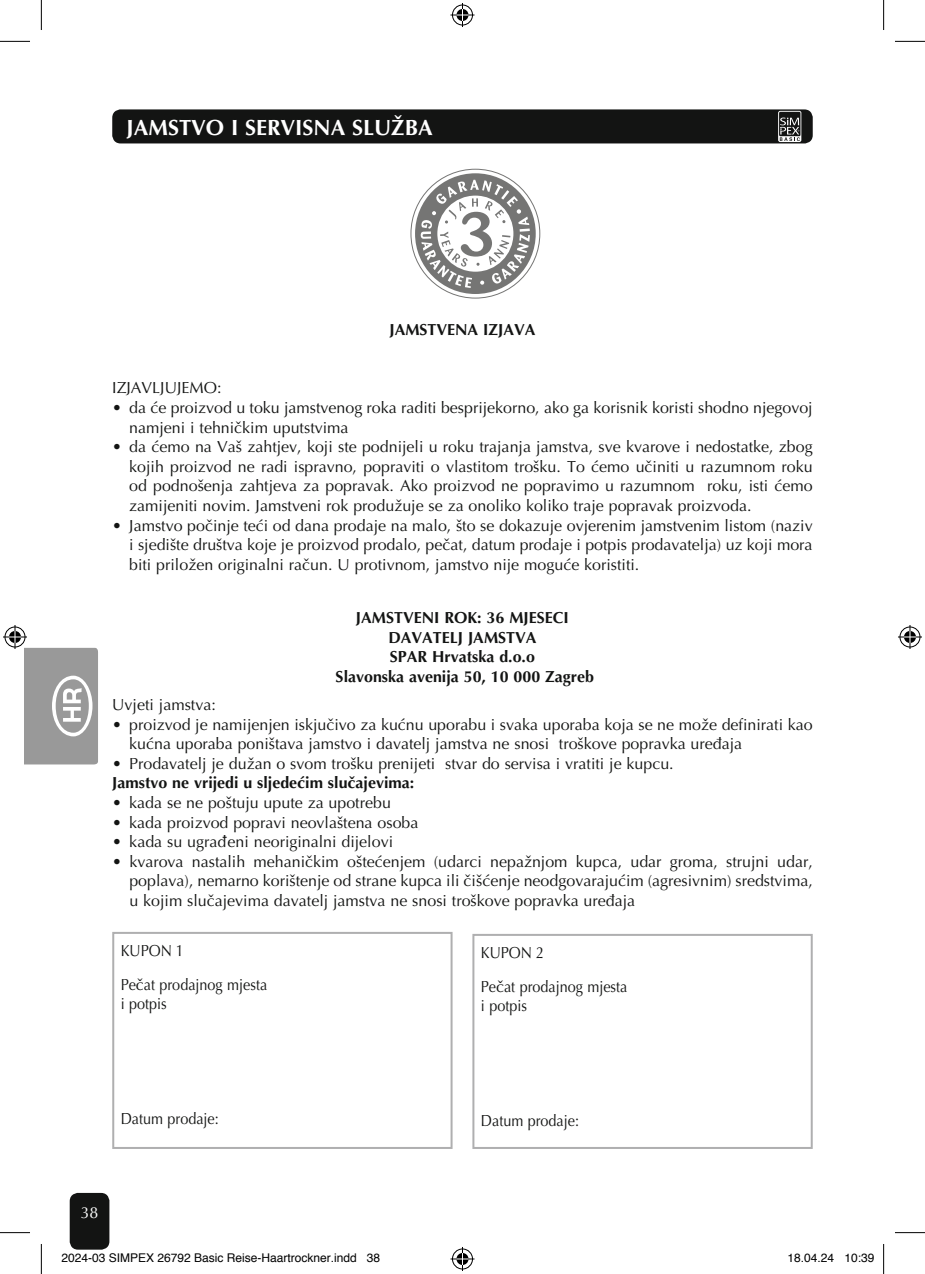
<style>
.page{position:relative;width:925px;height:1274px;background:#fff}
.page>*{position:absolute;margin:0;border:0;box-sizing:border-box;transform-origin:0 0}
.t1{font:700 22px "Optima CE";color:#fff}
.t2{font:16px/19.6px "Optima CE";color:#131413;text-align:justify}
.t3{font:700 16px "Optima CE";color:#131413}
.t4{font:16px/19.2px "Optima CE";color:#131413;scale:.9 1}
.t5{font:16px "Optima CE";color:#fff}
.t6{font:12px "Helvetica";color:#000}
</style>
<div class="page">
<div style="left:71px;top:1193px;width:37px;height:55px;background:#131413;border-radius:7px"></div>
<div style="left:70px;top:1192px;width:39px;height:57px;border:2px solid #131413;border-radius:7px"></div>
<div style="left:113px;top:110px;width:698px;height:32px;background:#131413;border-radius:7px"></div>
<div style="left:112px;top:109px;width:700px;height:34px;border:2px solid #131413;border-radius:7px"></div>
<svg style="left:778px;top:111px;width:23px;height:31px"></svg>
<div style="left:779px;top:112px;width:21px;height:24px;background:#131413"></div>
<svg style="left:779px;top:117px;width:20px;height:24px"></svg>
<svg style="left:411px;top:169px;width:129px;height:129px"></svg>
<div style="left:415px;top:173px;width:120px;height:121px;background:#757574;border-radius:50%"></div>
<svg style="left:420px;top:180px;width:110px;height:108px"></svg>
<div style="left:112px;top:931px;width:340px;height:217px;border:2px solid #afafb0"></div>
<div style="left:472px;top:933px;width:340px;height:215px;border:2px solid #afafb0"></div>
<hr style="left:0;top:41px;width:30px;height:1px;background:#000">
<hr style="left:895px;top:41px;width:30px;height:1px;background:#000">
<hr style="left:0;top:1232px;width:30px;height:1px;background:#000">
<hr style="left:895px;top:1232px;width:30px;height:1px;background:#000">
<hr style="left:41px;top:0;width:1px;height:30px;background:#000">
<hr style="left:41px;top:1243px;width:1px;height:30px;background:#000">
<hr style="left:883px;top:0;width:1px;height:30px;background:#000">
<hr style="left:883px;top:1243px;width:1px;height:30px;background:#000">
<svg style="left:450px;top:3px;width:24px;height:24px"></svg>
<svg style="left:450px;top:1247px;width:24px;height:23px"></svg>
<svg style="left:3px;top:625px;width:95px;height:140px"></svg>
<svg style="left:898px;top:625px;width:24px;height:24px"></svg>
<svg style="left:75px;top:1249px;width:29px;height:1px"></svg>
<h1 class="t1" style="left:126px;top:113px;width:132px">JAMSTVO I SERV</h1>
<h1 class="t1" style="left:295px;top:113px;width:23px">ISNA</h1>
<h1 class="t1" style="left:352px;top:113px;width:54px">SLUŽBA</h1>
<p class="t3" style="left:389px;top:319px;width:41px">JAMSTVENA</p>
<p class="t3" style="left:483px;top:319px;width:16px">IZJAVA</p>
<p class="t2" style="left:112px;top:378px;width:111px">IZJAVLJUJEMO:</p>
<p class="t2" style="left:129px;top:398px;width:685px;text-indent:-17px">• da će proizvod u toku jamstvenog roka raditi besprijekorno, ako ga korisnik koristi shodno njegovoj namjeni i tehničkim uputstvima</p>
<p class="t2" style="left:129px;top:437px;width:685px;text-indent:-17px">• da ćemo na Vaš zahtjev, koji ste podnijeli u roku trajanja jamstva, sve kvarove i nedostatke, zbog kojih proizvod ne radi ispravno, popraviti o vlastitom trošku. To ćemo učiniti u razumnom roku od podnošenja zahtjeva za popravak. Ako proizvod ne popravimo u razumnom roku, isti ćemo zamijeniti novim. Jamstveni rok produžuje se za onoliko koliko traje popravak proizvoda.</p>
<p class="t2" style="left:129px;top:515px;width:685px;text-indent:-17px">• Jamstvo počinje teći od dana prodaje na malo, što se dokazuje ovjerenim jamstvenim listom (naziv i sjedište društva koje je proizvod prodalo, pečat, datum prodaje i potpis prodavatelja) uz koji mora biti priložen originalni račun. U protivnom, jamstvo nije moguće koristiti.</p>
<p class="t3" style="left:356px;top:607px;width:41px">JAMSTVEN</p>
<p class="t3" style="left:434px;top:607px;width:99px">I ROK: 36 MJESEC</p>
<p class="t3" style="left:563px;top:607px;width:7px">I</p>
<p class="t3" style="left:388px;top:627px;width:11px">DAVATELJ</p>
<p class="t3" style="left:468px;top:627px;width:41px">JAMSTVA</p>
<p class="t3" style="left:390px;top:646px;width:146px">SPAR H rvatska d.o.o</p>
<p class="t3" style="left:336px;top:666px;width:260px">Slavonska avenija 50, 10 000 Zagreb</p>
<p class="t2" style="left:112px;top:694px;width:105px">Uvjeti jamstva:</p>
<p class="t2" style="left:129px;top:714px;width:685px;text-indent:-17px">• proizvod je namijenjen iskjučivo za kućnu uporabu i svaka uporaba koja se ne može definirati kao kućna uporaba poništava jamstvo i davatelj jamstva ne snosi troškove popravka uređaja</p>
<p class="t2" style="left:112px;top:753px;width:563px">• Prodavatelj je dužan o svom trošku prenijeti stvar do servisa i vratiti je kupcu.</p>
<p class="t3" style="left:112px;top:772px;width:303px">Jamstvo ne vrijedi u sljedećim slučajevima:</p>
<p class="t2" style="left:112px;top:792px;width:280px">• kada se ne poštuju upute za upotrebu</p>
<p class="t2" style="left:112px;top:812px;width:308px">• kada proizvod popravi neovlaštena osoba</p>
<p class="t2" style="left:112px;top:832px;width:282px">• kada su ugrad-eni neoriginalni dijelovi</p>
<p class="t2" style="left:129px;top:851px;width:685px;text-indent:-17px">• kvarova nastalih mehaničkim oštećenjem (udarci nepažnjom kupca, udar groma, strujni udar, poplava), nemarno korištenje od strane kupca ili čišćenje neodgovarajućim (agresivnim) sredstvima, u kojim slučajevima davatelj jamstva ne snosi troškove popravka uređaja</p>
<p class="t4" style="left:121px;top:940px;width:72px">KU PON 1</p>
<p class="t4" style="left:481px;top:942px;width:72px">KU PON 2</p>
<p class="t4" style="left:121px;top:974px;width:164px">Pečat prodajnog mjesta i potpis</p>
<p class="t4" style="left:481px;top:976px;width:164px">Pečat prodajnog mjesta i potpis</p>
<p class="t4" style="left:121px;top:1109px;width:110px">Datum prodaje:</p>
<p class="t5" style="left:81px;top:1202px;width:19px">38</p>
<p class="t4" style="left:481px;top:1111px;width:110px">Datum prodaje:</p>
<p class="t6" style="left:61px;top:1250px;width:320px">2024-03 SIMPEX 26792 Basic Reise-Haartrockner.indd 38</p>
<p class="t6" style="left:787px;top:1250px;width:88px">18.04.24 10:39</p>
</div>
